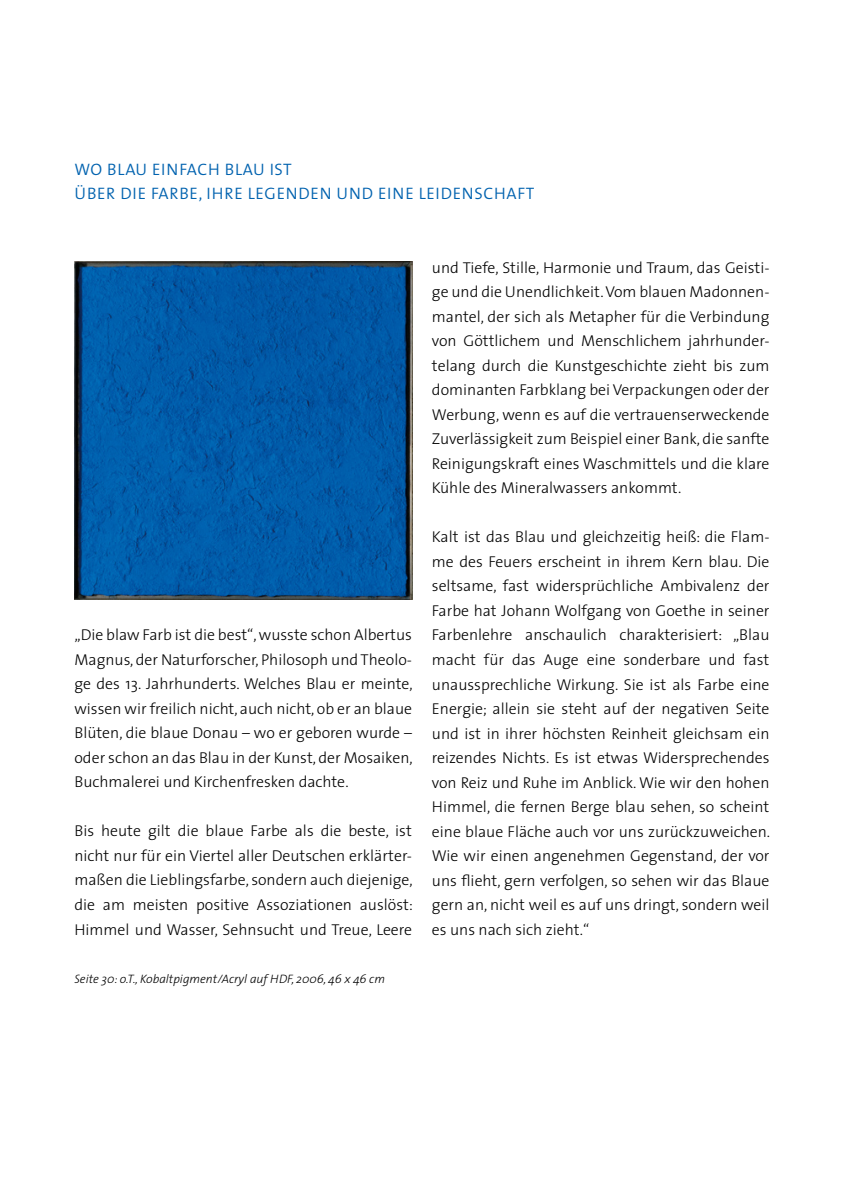
<style>
.page{position:relative;width:844px;height:1191px;background:#fff}
.page>*{position:absolute;margin:0;border:0;box-sizing:border-box;transform-origin:0 0}
.t1{font:300 16.62px/24.5px "The Sans";letter-spacing:.04em;color:#0062af}
.t2{font:300 15.75px/24.5px "The Sans";color:#000;text-align:justify}
.t3{font:italic 300 12.25px "The Sans";color:#000}
</style>
<div class="page">
<img style="left:74px;top:262px;width:338px;height:337px">
<p class="t1" style="left:74px;top:156px;width:461px">WO BLAU EINFACH BLAU IST<br>ÜBER DIE FARBE, IHRE LEGENDEN UND EINE LEIDENSCHAFT</p>
<p class="t2" style="left:74px;top:622px;width:340px">„Die blaw Farb ist die best“, wusste schon Albertus Magnus, der Naturforscher, Philosoph und Theolo&shy;ge des 13. Jahrhunderts. Welches Blau er meinte, wissen wir freilich nicht, auch nicht, ob er an blaue Blüten, die blaue Donau – wo er geboren wurde – oder schon an das Blau in der Kunst, der Mosaiken, Buchmalerei und Kirchenfresken dachte.</p>
<p class="t2" style="left:74px;top:818px;width:340px">Bis heute gilt die blaue Farbe als die beste, ist nicht nur für ein Viertel aller Deutschen erklärter&shy;maßen die Lieblingsfarbe, sondern auch diejenige, die am meisten positive Assoziationen auslöst:<br>Himmel und Wasser, Sehnsucht und Treue, Leere</p>
<p class="t3" style="left:74px;top:969px;width:312px">Seite 30: o.T., Kobaltpigment/Acryl auf HDF, 2006, 46 x 46 cm</p>
<p class="t2" style="left:432px;top:255px;width:339px">und Tiefe, Stille, Harmonie und Traum, das Geisti&shy;ge und die Unendlichkeit. Vom blauen Madonnen&shy;mantel, der sich als Metapher für die Verbindung von Göttlichem und Menschlichem jahrhunder&shy;telang durch die Kunstgeschichte zieht bis zum dominanten Farbklang bei Verpackungen oder der Werbung, wenn es auf die vertrauenserweckende Zuverlässigkeit zum Beispiel einer Bank, die sanfte Reinigungskraft eines Waschmittels und die klare Kühle des Mineralwassers ankommt.</p>
<p class="t2" style="left:432px;top:524px;width:340px">Kalt ist das Blau und gleichzeitig heiß: die Flam&shy;me des Feuers erscheint in ihrem Kern blau. Die seltsame, fast widersprüchliche Ambivalenz der Farbe hat Johann Wolfgang von Goethe in seiner Farbenlehre anschaulich charakterisiert: „Blau macht für das Auge eine sonderbare und fast unaussprechliche Wirkung. Sie ist als Farbe eine Energie; allein sie steht auf der negativen Seite und ist in ihrer höchsten Reinheit gleichsam ein reizendes Nichts. Es ist etwas Widersprechendes von Reiz und Ruhe im Anblick. Wie wir den hohen Himmel, die fernen Berge blau sehen, so scheint eine blaue Fläche auch vor uns zurückzuweichen.<br>Wie wir einen angenehmen Gegenstand, der vor uns flieht, gern verfolgen, so sehen wir das Blaue gern an, nicht weil es auf uns dringt, sondern weil es uns nach sich zieht.“</p>
</div>
